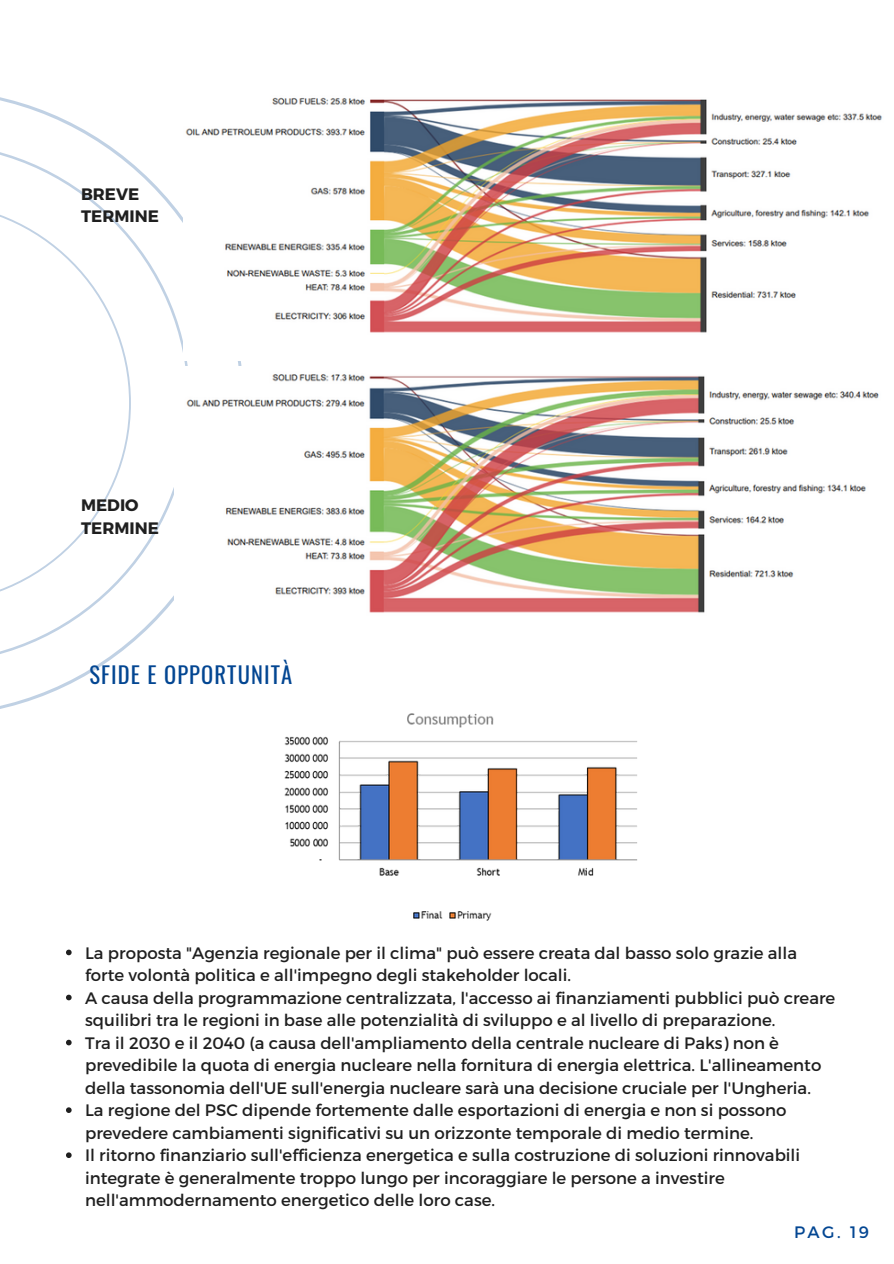
<style>
.page{position:relative;width:894px;height:1264px;background:#fff}
.page>*{position:absolute;margin:0;border:0;box-sizing:border-box;transform-origin:0 0}
.t1{font:22.5px "Oswald";letter-spacing:.05em;color:#034692}
.t2{font:16.5px/22.5px "Montserrat";color:#1f1f1f}
.t3{font:700 16.5px/22.5px "Montserrat";color:#1f1f1f}
.t4{font:16.5px "Montserrat";color:#034692}
</style>
<div class="page">
<svg style="left:0;top:97px;width:242px;height:612px"></svg>
<img style="left:284px;top:713px;width:354px;height:208px">
<img style="left:183px;top:97px;width:699px;height:264px">
<img style="left:174px;top:366px;width:705px;height:257px">
<svg style="left:66px;top:949px;width:6px;height:6px"></svg>
<svg style="left:66px;top:994px;width:6px;height:6px"></svg>
<svg style="left:66px;top:1039px;width:6px;height:6px"></svg>
<svg style="left:66px;top:1107px;width:6px;height:5px"></svg>
<svg style="left:66px;top:1152px;width:6px;height:5px"></svg>
<p class="t3" style="left:81px;top:182px;width:79px">BREVE<br>TERMINE</p>
<p class="t3" style="left:81px;top:493px;width:79px">MEDIO<br>TERMINE</p>
<h1 class="t1" style="left:89px;top:657px;width:204px">SFIDE E OPPORTUNITÀ</h1>
<p class="t2" style="left:85px;top:940px;width:751px">La proposta "Agenzia regionale per il clima" può essere creata dal basso solo grazie alla forte volontà politica e all'impegno degli stakeholder locali.<br>A causa della programmazione centralizzata, l'accesso ai finanziamenti pubblici può creare squilibri tra le regioni in base alle potenzialità di sviluppo e al livello di preparazione.<br>Tra il 2030 e il 2040 (a causa dell'ampliamento della centrale nucleare di Paks) non è prevedibile la quota di energia nucleare nella fornitura di energia elettrica. L'allineamento della tassonomia dell'UE sull'energia nucleare sarà una decisione cruciale per l'Ungheria.<br>La regione del PSC dipende fortemente dalle esportazioni di energia e non si possono prevedere cambiamenti significativi su un orizzonte temporale di medio termine.<br>Il ritorno finanziario sull'efficienza energetica e sulla costruzione di soluzioni rinnovabili integrate è generalmente troppo lungo per incoraggiare le persone a investire nell'ammodernamento energetico delle loro case.</p>
<p class="t4" style="left:793px;top:1221px;width:77px">PAG. 19</p>
</div>
